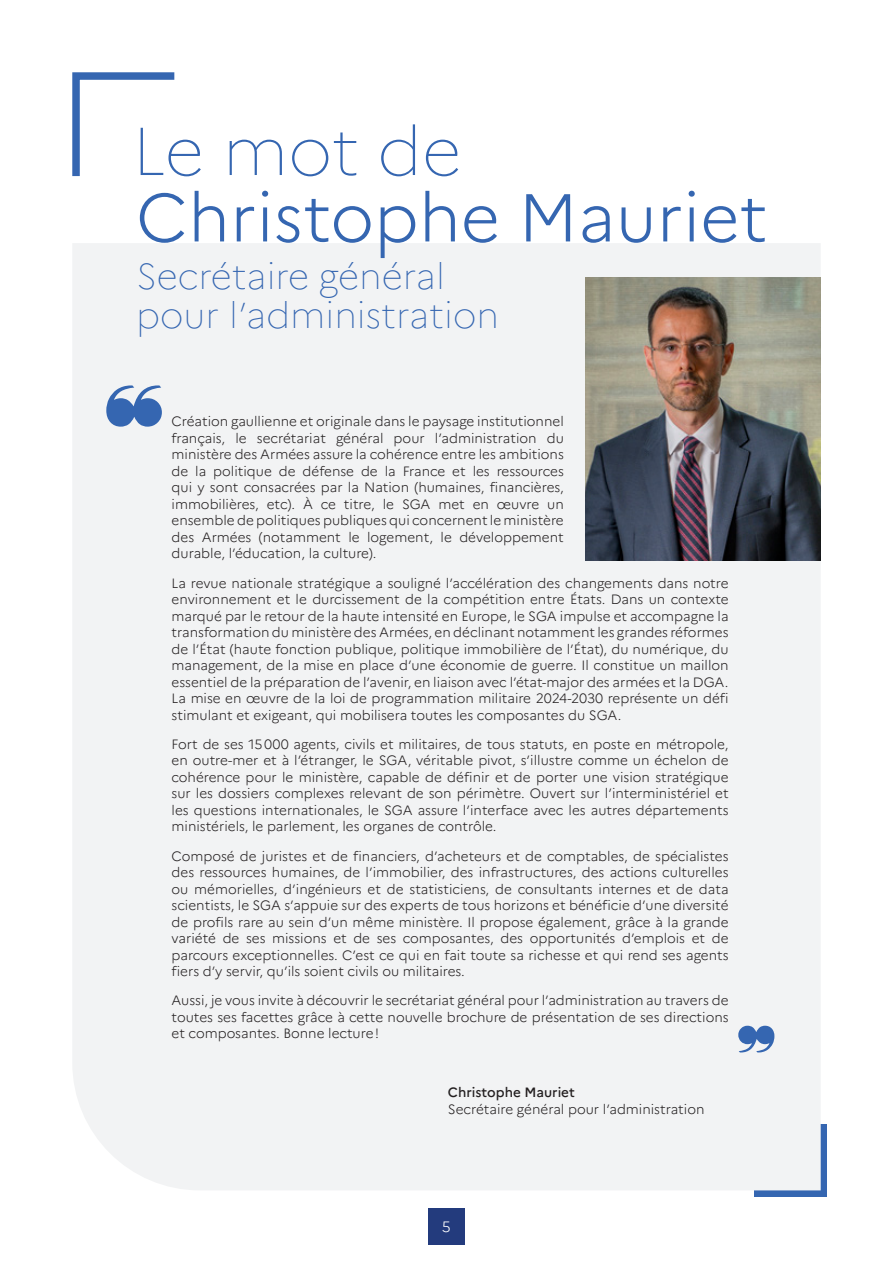
<style>
.page{position:relative;width:893px;height:1263px;background:#fff}
.page>*{position:absolute;margin:0;border:0;box-sizing:border-box;transform-origin:0 0}
.Titre_2{font:300 67.5px "Marianne";color:#3566b1}
.Titre_2-2{font:100 67.5px "Marianne";letter-spacing:-.005em;color:#3566b1}
.Titre_2-3{font:100 36px/39px "Marianne";color:#3566b1}
.t1{font:300 15px "Marianne";color:#fff}
.Texte_justifié{font:300 13.5px/16.5px "Marianne";color:#231f20;text-align:justify}
.Texte_justifié-2{font:500 13.5px "Marianne";color:#231f20}
</style>
<div class="page">
<div style="left:755px;top:1125px;width:72px;height:72px;background:#3566b1"></div>
<div style="left:73px;top:243px;width:748px;height:947px;background:#f2f3f4"></div>
<img style="left:585px;top:277px;width:236px;height:283px">
<div style="left:428px;top:1209px;width:37px;height:36px;background:#233b7d"></div>
<svg style="left:72px;top:72px;width:103px;height:105px"></svg>
<svg style="left:106px;top:385px;width:56px;height:42px"></svg>
<svg style="left:738px;top:1026px;width:36px;height:26px"></svg>
<h2 class="Titre_2-2" style="left:132px;top:110px;width:331px">Le mot de</h2>
<h2 class="Titre_2" style="left:136px;top:176px;width:633px">Christophe Mauriet</h2>
<h2 class="Titre_2-3" style="left:136px;top:257px;width:364px">Secrétaire général pour l’administration</h2>
<p class="Texte_justifié" style="left:172px;top:413px;width:394px">Création gaullienne et originale dans le paysage institutionnel français, le secrétariat général pour l’administration du ministère des Armées assure la cohérence entre les ambitions de la politique de défense de la France et les ressources qui y sont consacrées par la Nation (humaines, financières, immobilières, etc). À ce titre, le SGA met en œuvre un ensemble de politiques publiques qui concernent le ministère des Armées (notamment le logement, le développement durable, l’éducation, la culture).</p>
<p class="Texte_justifié" style="left:172px;top:574px;width:559px">La revue nationale stratégique a souligné l’accélération des changements dans notre environnement et le durcissement de la compétition entre États. Dans un contexte marqué par le retour de la haute intensité en Europe, le SGA impulse et accompagne la transformation du ministère des Armées, en déclinant notamment les grandes réformes de l’État (haute fonction publique, politique immobilière de l’État), du numérique, du management, de la mise en place d’une économie de guerre. Il constitue un maillon essentiel de la préparation de l’avenir, en liaison avec l’état-major des armées et la DGA.<br>La mise en œuvre de la loi de programmation militaire 2024-2030 représente un défi stimulant et exigeant, qui mobilisera toutes les composantes du SGA.</p>
<p class="Texte_justifié" style="left:172px;top:736px;width:559px">Fort de ses 15000 agents, civils et militaires, de tous statuts, en poste en métropole, en outre-mer et à l’étranger, le SGA, véritable pivot, s’illustre comme un échelon de cohérence pour le ministère, capable de définir et de porter une vision stratégique sur les dossiers complexes relevant de son périmètre. Ouvert sur l’interministériel et les questions internationales, le SGA assure l’interface avec les autres départements ministériels, le parlement, les organes de contrôle.</p>
<p class="Texte_justifié" style="left:172px;top:848px;width:559px">Composé de juristes et de financiers, d’acheteurs et de comptables, de spécialistes des ressources humaines, de l’immobilier, des infrastructures, des actions culturelles ou mémorielles, d’ingénieurs et de statisticiens, de consultants internes et de data scientists, le SGA s’appuie sur des experts de tous horizons et bénéficie d’une diversité de profils rare au sein d’un même ministère. Il propose également, grâce à la grande variété de ses missions et de ses composantes, des opportunités d’emplois et de parcours exceptionnelles. C’est ce qui en fait toute sa richesse et qui rend ses agents fiers d’y servir, qu’ils soient civils ou militaires.</p>
<p class="Texte_justifié" style="left:172px;top:992px;width:559px">Aussi, je vous invite à découvrir le secrétariat général pour l’administration au travers de toutes ses facettes grâce à cette nouvelle brochure de présentation de ses directions et composantes. Bonne lecture!</p>
<p class="Texte_justifié-2" style="left:448px;top:1084px;width:128px">Christophe Mauriet</p>
<p class="Texte_justifié" style="left:448px;top:1100px;width:258px">Secrétaire général pour l’administration</p>
<p class="t1" style="left:442px;top:1218px;width:10px">5</p>
</div>
